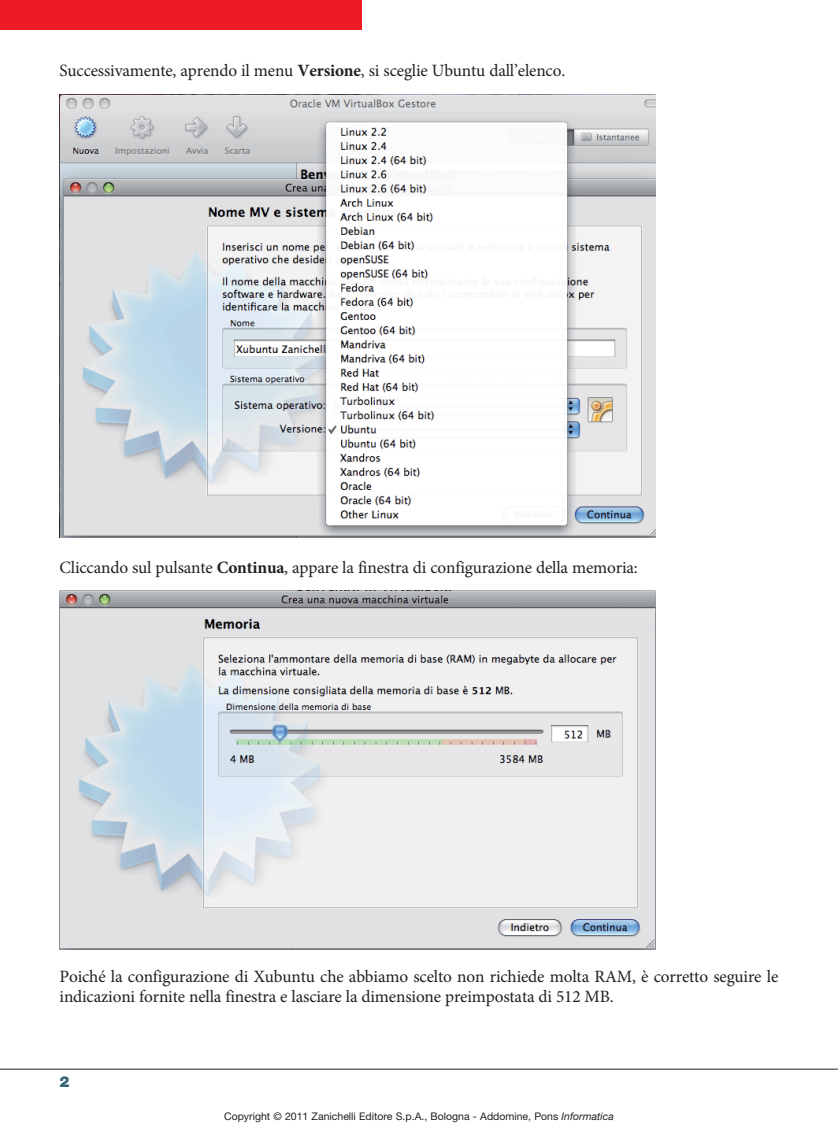
<style>
.page{position:relative;width:838px;height:1132px;background:#fff}
.page>*{position:absolute;margin:0;border:0;box-sizing:border-box;transform-origin:0 0}
.t1{font:17.25px/19.5px "Minion Pro";letter-spacing:-.01em;color:#231f20}
.t2{font:900 15px "Helvetica Neue LT Std";color:#376578}
.t3{font:10.5px "Helvetica Neue LT Std";color:#231f20}
.s1{font-weight:700}
.s2{font-style:italic}
</style>
<div class="page">
<hr style="left:0;top:1068px;width:838px;height:1px;background:#231f20">
<div style="left:0;top:0;width:361px;height:30px;background:#ed1c24"></div>
<img style="left:60px;top:94px;width:595px;height:443px">
<img style="left:60px;top:590px;width:595px;height:358px">
<p class="t1" style="left:60px;top:63px;width:507px">Successivamente, aprendo il menu <span class="s1">Versione</span>, si sceglie Ubuntu dall’elenco.</p>
<p class="t1" style="left:60px;top:559px;width:580px">Cliccando sul pulsante <span class="s1">Continua</span>, appare la finestra di configurazione della memoria:</p>
<p class="t1" style="left:60px;top:968px;width:720px">Poiché la configurazione di Xubuntu che abbiamo scelto non richiede molta RAM, è corretto seguire le indicazioni fornite nella finestra e lasciare la dimensione preimpostata di 512 MB.</p>
<p class="t2" style="left:60px;top:1076px;width:12px">2</p>
<p class="t3" style="left:224px;top:1112px;width:391px">Copyright © 2011 Zanichelli Editore S.p.A., Bologna - Addomine, Pons <span class="s2">Informatica</span></p>
</div>
